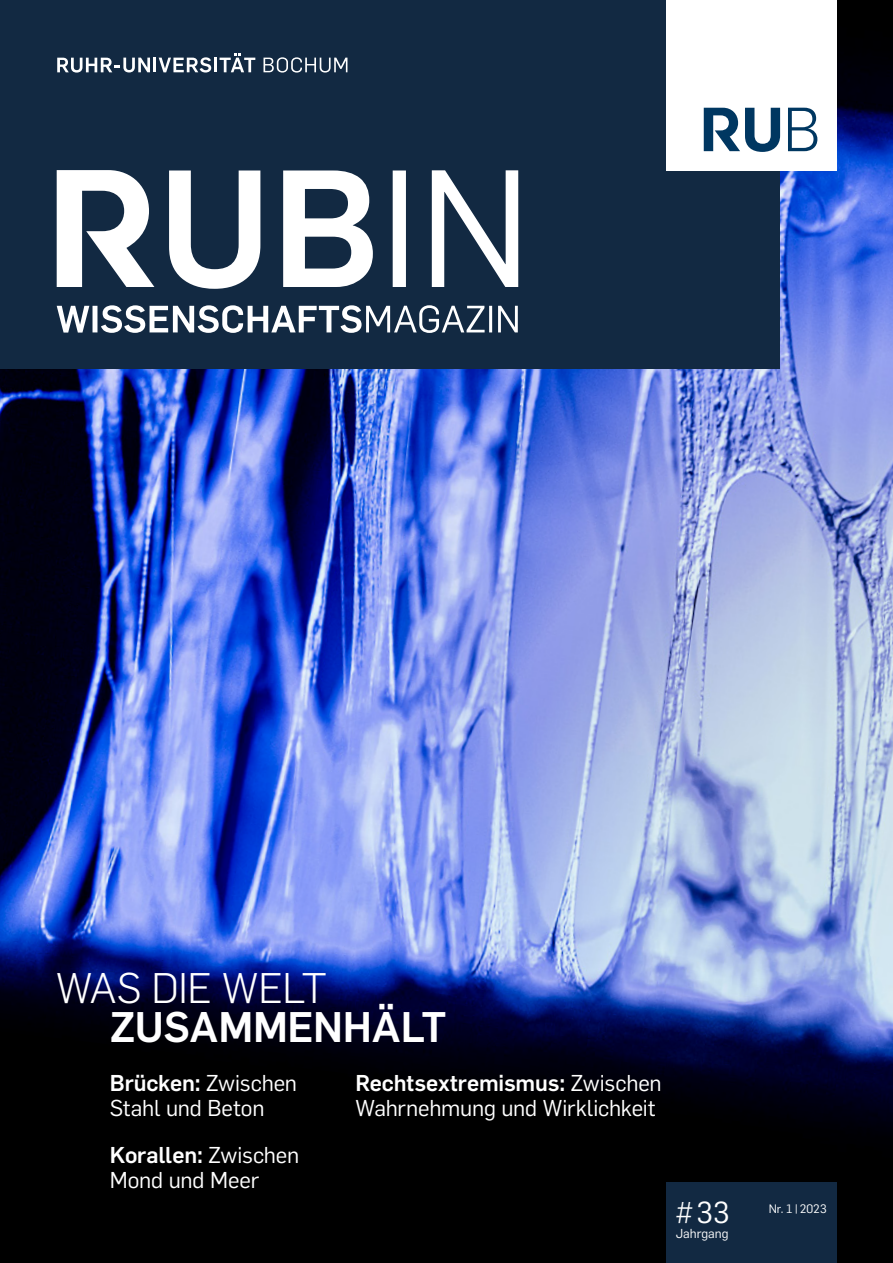
<style>
.page{position:relative;width:893px;height:1263px;background:#fff}
.page>*{position:absolute;margin:0;border:0;box-sizing:border-box;transform-origin:0 0}
.t1{font:700 42px "Rub Flama";letter-spacing:-.005em;color:#fff}
.t2{font:300 42px "Rub Flama";letter-spacing:-.01em;color:#fff}
.t3{font:29.85px "Rub Flama";color:#fff}
.t4{font:22.5px/25.5px "Rub Flama";letter-spacing:-.01em;color:#fff}
.t5{font:12.75px "Rub Flama";color:#fff}
.t6{font:12px "Rub Flama";color:#fff}
.s1{font-weight:700}
</style>
<div class="page">
<img style="left:0;top:0;width:893px;height:1263px">
<div style="left:0;top:0;width:780px;height:369px;background:#122942"></div>
<svg style="left:263px;top:57px;width:84px;height:16px"></svg>
<svg style="left:220px;top:54px;width:35px;height:18px"></svg>
<hr style="left:214px;top:58px;width:3px;height:14px;background:#fff">
<svg style="left:159px;top:57px;width:52px;height:16px"></svg>
<hr style="left:153px;top:58px;width:3px;height:14px;background:#fff">
<svg style="left:57px;top:58px;width:93px;height:15px"></svg>
<div style="left:666px;top:0;width:170px;height:170px;background:#fff"></div>
<svg style="left:788px;top:108px;width:29px;height:43px"></svg>
<svg style="left:704px;top:108px;width:76px;height:44px"></svg>
<svg style="left:169px;top:170px;width:349px;height:119px"></svg>
<svg style="left:57px;top:170px;width:97px;height:117px"></svg>
<svg style="left:57px;top:305px;width:461px;height:28px"></svg>
<div style="left:666px;top:1182px;width:170px;height:81px;background:#122942"></div>
<h1 class="t2" style="left:56px;top:959px;width:272px">WAS DIE WELT</h1>
<h1 class="t1" style="left:110px;top:996px;width:338px">ZUSAMMENHÄLT</h1>
<p class="t4" style="left:110px;top:1068px;width:189px"><span class="s1">Brücken:</span> Zwischen<br>Stahl und Beton</p>
<p class="t4" style="left:110px;top:1140px;width:191px"><span class="s1">Korallen:</span> Zwischen<br>Mond und Meer</p>
<p class="t4" style="left:355px;top:1068px;width:308px"><span class="s1">Rechtsextremismus:</span> Zwischen<br>Wahrnehmung und Wirklichkeit</p>
<h2 class="t3" style="left:676px;top:1192px;width:56px">#33</h2>
<p class="t6" style="left:769px;top:1200px;width:60px">Nr. 1|2023</p>
<p class="t5" style="left:676px;top:1225px;width:54px">Jahrgang</p>
</div>
